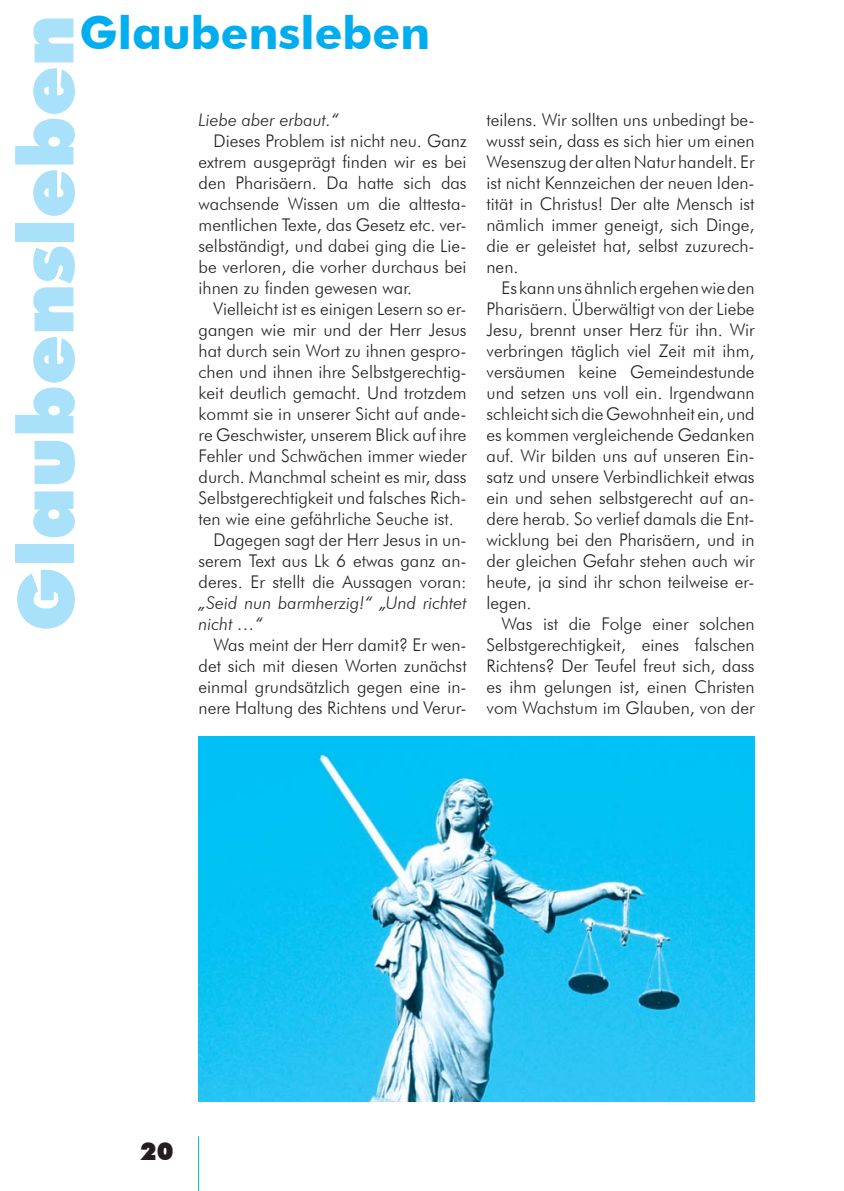
<style>
.page{position:relative;width:844px;height:1191px;background:#fff}
.page>*{position:absolute;margin:0;border:0;box-sizing:border-box;transform-origin:0 0}
.t1{font:900 77px "Futura BT";color:#aae1fa}
.t2{font:700 45.5px "Futura BT";color:#00aeef}
.t3{font:900 24.5px "Futura BT";color:#231f20}
.t4{font:300 17.5px/21px "Futura BT";color:#231f20;text-align:justify}
.t5{font:italic 300 17.5px/21px "Futura BT";color:#231f20}
</style>
<div class="page">
<hr style="left:198px;top:1136px;width:1px;height:55px;background:#00aeef">
<img style="left:198px;top:736px;width:556px;height:365px">
<h2 class="t2" style="left:79px;top:6px;width:352px">Glaubensleben</h2>
<h1 class="t1" style="left:-1px;top:632px;width:618px;rotate:-90deg">Glaubensleben</h1>
<p class="t5" style="left:198px;top:109px;width:142px">Liebe aber erbaut.“</p>
<p class="t4" style="left:198px;top:130px;width:269px;text-indent:15px">Dieses Problem ist nicht neu. Ganz extrem ausgeprägt finden wir es bei den Pharisäern. Da hatte sich das wachsende Wissen um die alttesta&shy;mentlichen Texte, das Gesetz etc. ver&shy;selbständigt, und dabei ging die Lie&shy;be verloren, die vorher durchaus bei ihnen zu finden gewesen war.</p>
<p class="t4" style="left:213px;top:298px;width:254px">Vielleicht ist es einigen Lesern so er-</p>
<p class="t4" style="left:198px;top:319px;width:269px">gangen wie mir und der Herr Jesus</p>
<p class="t4" style="left:198px;top:340px;width:269px">hat durch sein Wort zu ihnen gespro-</p>
<p class="t4" style="left:198px;top:361px;width:269px">chen und ihnen ihre Selbstgerechtig-</p>
<p class="t4" style="left:198px;top:382px;width:269px">keit deutlich gemacht. Und trotzdem</p>
<p class="t4" style="left:198px;top:403px;width:269px">kommt sie in unserer Sicht auf ande-</p>
<p class="t4" style="left:198px;top:424px;width:269px">re Geschwister, unserem Blick auf ihre</p>
<p class="t4" style="left:198px;top:445px;width:269px">Fehler und Schwächen immer wieder</p>
<p class="t4" style="left:198px;top:466px;width:269px">durch. Manchmal scheint es mir, dass</p>
<p class="t4" style="left:198px;top:487px;width:269px">Selbstgerechtigkeit und falsches Rich-</p>
<p class="t4" style="left:198px;top:508px;width:257px">ten wie eine gefährliche Seuche ist.</p>
<p class="t4" style="left:213px;top:529px;width:254px">Dagegen sagt der Herr Jesus in un-</p>
<p class="t4" style="left:198px;top:550px;width:269px">serem Text aus Lk 6 etwas ganz an-</p>
<p class="t4" style="left:198px;top:571px;width:269px">deres. Er stellt die Aussagen voran:</p>
<p class="t5" style="left:198px;top:592px;width:269px">„Seid nun barmherzig!“ „Und richtet nicht …“</p>
<p class="t4" style="left:198px;top:634px;width:269px;text-indent:15px">Was meint der Herr damit? Er wen&shy;det sich mit diesen Worten zunächst einmal grundsätzlich gegen eine in&shy;nere Haltung des Richtens und Verur-</p>
<p class="t4" style="left:486px;top:109px;width:269px">teilens. Wir sollten uns unbedingt be&shy;wusst sein, dass es sich hier um einen Wesenszug der alten Natur handelt. Er ist nicht Kennzeichen der neuen Iden&shy;tität in Christus! Der alte Mensch ist nämlich immer geneigt, sich Dinge, die er geleistet hat, selbst zuzurech&shy;nen.</p>
<p class="t4" style="left:486px;top:277px;width:269px;text-indent:15px">Es kann uns ähnlich ergehen wie den Pharisäern. Überwältigt von der Liebe Jesu, brennt unser Herz für ihn. Wir verbringen täglich viel Zeit mit ihm, versäumen keine Gemeindestunde und setzen uns voll ein. Irgendwann schleicht sich die Gewohnheit ein, und es kommen vergleichende Gedanken auf. Wir bilden uns auf unseren Ein&shy;satz und unsere Verbindlichkeit etwas ein und sehen selbstgerecht auf an&shy;dere herab. So verlief damals die Ent&shy;wicklung bei den Pharisäern, und in der gleichen Gefahr stehen auch wir heute, ja sind ihr schon teilweise er&shy;legen.</p>
<p class="t4" style="left:486px;top:613px;width:269px;text-indent:15px">Was ist die Folge einer solchen Selbstgerechtigkeit, eines falschen Richtens? Der Teufel freut sich, dass es ihm gelungen ist, einen Christen vom Wachstum im Glauben, von der</p>
<h3 class="t3" style="left:140px;top:1136px;width:35px">20</h3>
</div>
